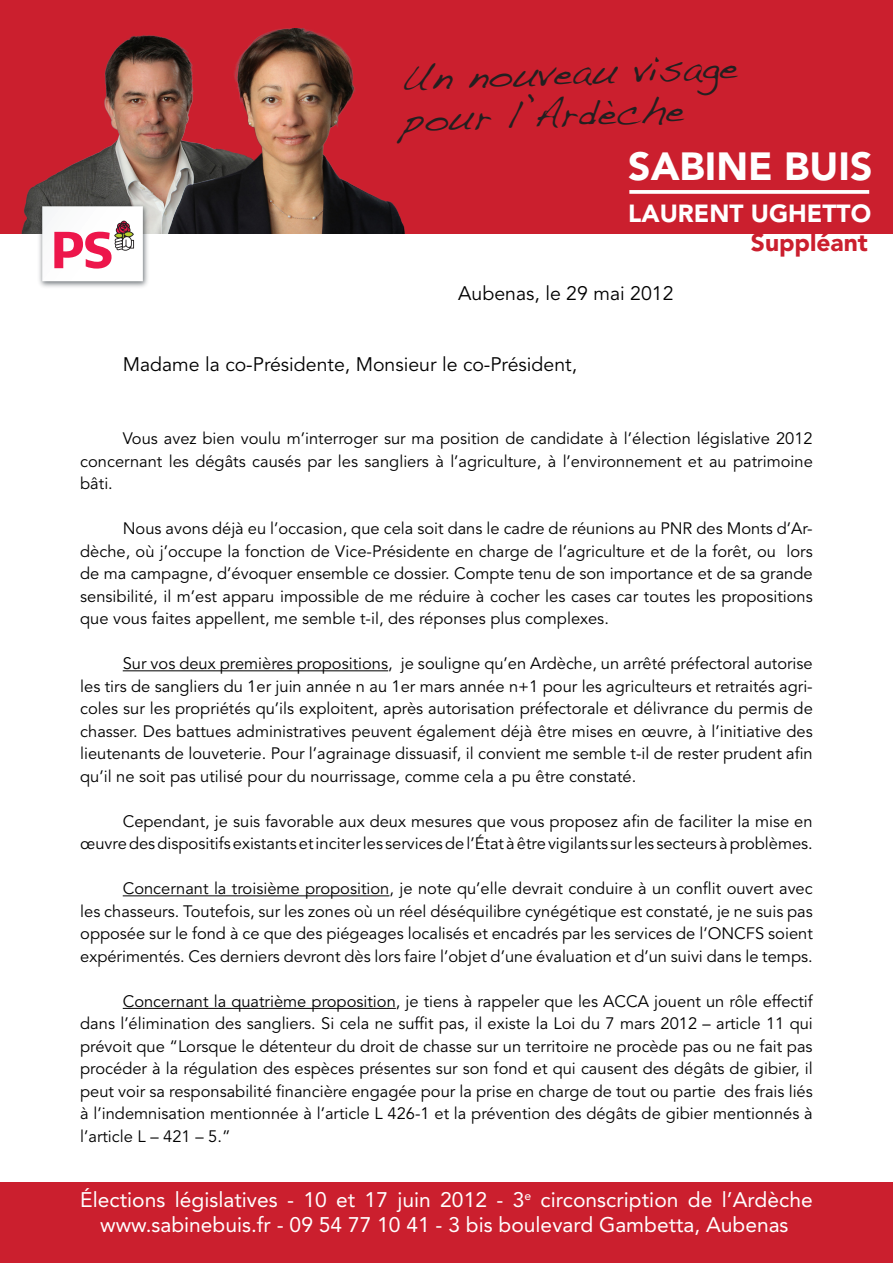
<style>
.page{position:relative;width:893px;height:1263px;background:#fff}
.page>*{position:absolute;margin:0;border:0;box-sizing:border-box;transform-origin:0 0}
.t1{font:900 39px "Avenir LT Std";color:#fff}
.t2{font:33px "Dakota";color:#231f20}
.t3{font:33px "Minion Pro";color:#231f20}
.t4{font:900 24.6px "Avenir LT Std";color:#fff}
.t5{font:900 24.6px "Avenir LT Std";color:#cb1f2e}
.t6{font:21px "Avenir LT Std";color:#fff}
.t7{font:19.5px "Avenir LT Std";color:#000}
.t8{font:16.5px/22.5px "Avenir LT Std";color:#000;text-align:justify}
</style>
<div class="page">
<div style="left:0;top:0;width:893px;height:233px;background:#cb1f2e"></div>
<div style="left:0;top:1182px;width:893px;height:81px;background:#cb1f2e"></div>
<hr style="left:123px;top:670px;width:265px;height:1px;background:#000">
<hr style="left:123px;top:895px;width:266px;height:1px;background:#000">
<hr style="left:123px;top:1008px;width:273px;height:1px;background:#000">
<img style="left:21px;top:35px;width:132px;height:198px">
<img style="left:153px;top:28px;width:252px;height:205px">
<svg style="left:629px;top:190px;width:240px;height:4px"></svg>
<img style="left:38px;top:200px;width:111px;height:87px">
<svg style="left:42px;top:206px;width:101px;height:75px"></svg>
<p class="t2" style="left:400px;top:57px;width:339px;rotate:-2deg">Un nouveau visage</p>
<p class="t2" style="left:402px;top:99px;width:283px;rotate:-2deg">pour l’Ardeche</p>
<p class="t3" style="left:604px;top:91px;width:15px">`</p>
<p class="t1" style="left:628px;top:143px;width:246px">SABINE BUIS</p>
<p class="t4" style="left:628px;top:198px;width:244px">LAURENT UGHETTO</p>
<p class="t5" style="left:751px;top:227px;width:119px">Suppléant</p>
<p class="t7" style="left:458px;top:282px;width:217px">Aubenas, le 29 mai 2012</p>
<p class="t7" style="left:123px;top:353px;width:456px">Madame la co-Présidente, Monsieur le co-Président,</p>
<p class="t8" style="left:80px;top:428px;width:734px;text-indent:43px">Vous avez bien voulu m’interroger sur ma position de candidate à l’élection législative 2012 concernant les dégâts causés par les sangliers à l’agriculture, à l’environnement et au patrimoine bâti.</p>
<p class="t8" style="left:80px;top:518px;width:734px;text-indent:43px">Nous avons déjà eu l’occasion, que cela soit dans le cadre de réunions au PNR des Monts d’Ar&shy;dèche, où j’occupe la fonction de Vice-Présidente en charge de l’agriculture et de la forêt, ou lors de ma campagne, d’évoquer ensemble ce dossier. Compte tenu de son importance et de sa grande sensibilité, il m’est apparu impossible de me réduire à cocher les cases car toutes les propositions que vous faites appellent, me semble t-il, des réponses plus complexes.</p>
<p class="t8" style="left:80px;top:653px;width:734px;text-indent:43px">Sur vos deux premières propositions, je souligne qu’en Ardèche, un arrêté préfectoral autorise les tirs de sangliers du 1er juin année n au 1er mars année n+1 pour les agriculteurs et retraités agri&shy;coles sur les propriétés qu’ils exploitent, après autorisation préfectorale et délivrance du permis de chasser. Des battues administratives peuvent également déjà être mises en œuvre, à l’initiative des lieutenants de louveterie. Pour l’agrainage dissuasif, il convient me semble t-il de rester prudent afin qu’il ne soit pas utilisé pour du nourrissage, comme cela a pu être constaté.</p>
<p class="t8" style="left:80px;top:810px;width:734px;text-align:right">Cependant, je suis favorable aux deux mesures que vous proposez afin de faciliter la mise en œuvre des dispositifs existants et inciter les services de l’État à être vigilants sur les secteurs à problèmes.</p>
<p class="t8" style="left:80px;top:878px;width:734px;text-indent:43px">Concernant la troisième proposition, je note qu’elle devrait conduire à un conflit ouvert avec les chasseurs. Toutefois, sur les zones où un réel déséquilibre cynégétique est constaté, je ne suis pas opposée sur le fond à ce que des piégeages localisés et encadrés par les services de l’ONCFS soient expérimentés. Ces derniers devront dès lors faire l’objet d’une évaluation et d’un suivi dans le temps.</p>
<p class="t8" style="left:80px;top:990px;width:734px;text-indent:43px">Concernant la quatrième proposition, je tiens à rappeler que les ACCA jouent un rôle effectif dans l’élimination des sangliers. Si cela ne suffit pas, il existe la Loi du 7 mars 2012 – article 11 qui prévoit que “Lorsque le détenteur du droit de chasse sur un territoire ne procède pas ou ne fait pas procéder à la régulation des espèces présentes sur son fond et qui causent des dégâts de gibier, il peut voir sa responsabilité financière engagée pour la prise en charge de tout ou partie des frais liés à l’indemnisation mentionnée à l’article L 426-1 et la prévention des dégâts de gibier mentionnés à l’article L – 421 – 5.”</p>
<p class="t6" style="left:80px;top:1187px;width:734px">Élections législatives - 10 et 17 juin 2012 - 3<sup>e</sup> circonscription de l’Ardèche</p>
<p class="t6" style="left:100px;top:1212px;width:690px">www.sabinebuis.fr - 09 54 77 10 41 - 3 bis boulevard Gambetta, Aubenas</p>
</div>
